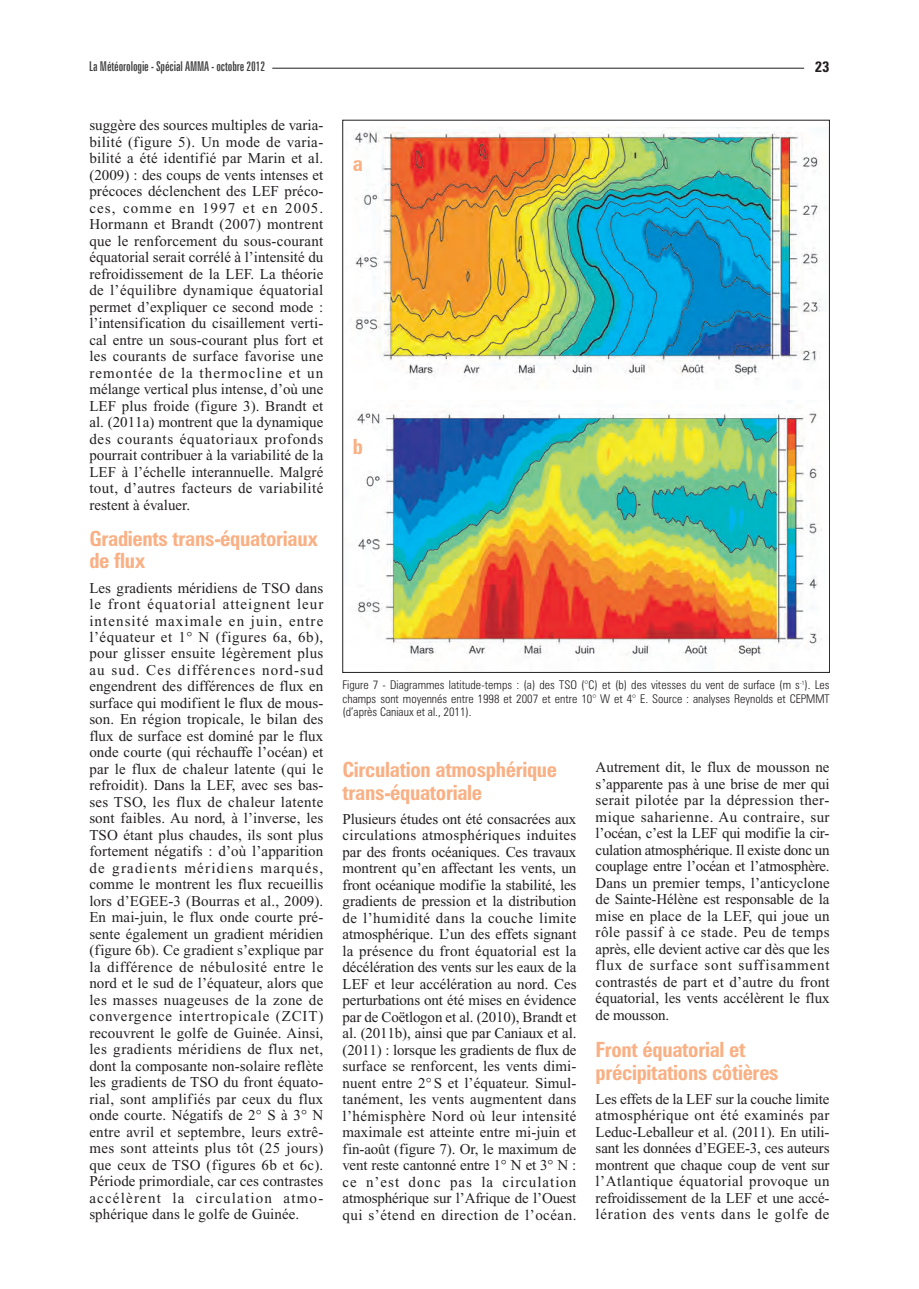
<style>
.page{position:relative;width:919px;height:1289px;background:#fff}
.page>*{position:absolute;margin:0;border:0;box-sizing:border-box;transform-origin:0 0}
.t1{font:700 condensed 21px/22.5px "Zurich BT";letter-spacing:-.015em;color:#f9b084}
.t2{font:15px/16.5px "Times New Roman";letter-spacing:.005em;color:#231f20;text-align:justify}
.t3{font:700 condensed 15px "Zurich BT";color:#231f20}
.t4{font:extra-condensed 13.5px "Zurich BT";letter-spacing:-.005em;color:#3e3e3f}
.t5{font:300 condensed 12px/13.5px "Zurich BT";color:#231f20;text-align:justify}
</style>
<div class="page">
<hr style="left:272px;top:68px;width:532px;height:1px;background:#231f20">
<img style="left:353px;top:128px;width:470px;height:248px">
<img style="left:357px;top:400px;width:465px;height:256px">
<p class="t4" style="left:89px;top:62px;width:177px">La Météorologie - Spécial AMMA - octobre 2012</p>
<p class="t3" style="left:814px;top:62px;width:16px">23</p>
<p class="t2" style="left:89px;top:118px;width:235px">suggère des sources multiples de varia&shy;bilité (figure 5). Un mode de varia&shy;bilité a été identifié par Marin et al. (2009) : des coups de vents intenses et précoces déclenchent des LEF préco&shy;ces, comme en 1997 et en 2005.<br>Hormann et Brandt (2007) montrent que le renforcement du sous-courant équatorial serait corrélé à l’intensité du refroidissement de la LEF. La théorie de l’équilibre dynamique équatorial permet d’expliquer ce second mode : l’intensification du cisaillement verti&shy;cal entre un sous-courant plus fort et les courants de surface favorise une remontée de la thermocline et un mélange vertical plus intense, d’où une LEF plus froide (figure 3). Brandt et al. (2011a) montrent que la dynamique des courants équatoriaux profonds pourrait contribuer à la variabilité de la LEF à l’échelle interannuelle. Malgré tout, d’autres facteurs de variabilité restent à évaluer.</p>
<h1 class="t1" style="left:89px;top:529px;width:230px">Gradients trans-équatoriaux de flux</h1>
<p class="t2" style="left:89px;top:580px;width:235px">Les gradients méridiens de TSO dans le front équatorial atteignent leur intensité maximale en juin, entre l’équateur et 1° N (figures 6a, 6b), pour glisser ensuite légèrement plus au sud. Ces différences nord-sud engendrent des différences de flux en surface qui modifient le flux de mous&shy;son. En région tropicale, le bilan des flux de surface est dominé par le flux onde courte (qui réchauffe l’océan) et par le flux de chaleur latente (qui le refroidit). Dans la LEF, avec ses bas&shy;ses TSO, les flux de chaleur latente sont faibles. Au nord, à l’inverse, les TSO étant plus chaudes, ils sont plus fortement négatifs : d’où l’apparition de gradients méridiens marqués, comme le montrent les flux recueillis lors d’EGEE-3 (Bourras et al., 2009).<br>En mai-juin, le flux onde courte pré&shy;sente également un gradient méridien (figure 6b). Ce gradient s’explique par la différence de nébulosité entre le nord et le sud de l’équateur, alors que les masses nuageuses de la zone de convergence intertropicale (ZCIT) recouvrent le golfe de Guinée. Ainsi, les gradients méridiens de flux net, dont la composante non-solaire reflète les gradients de TSO du front équato&shy;rial, sont amplifiés par ceux du flux onde courte. Négatifs de 2° S à 3° N entre avril et septembre, leurs extrê&shy;mes sont atteints plus tôt (25 jours) que ceux de TSO (figures 6b et 6c).<br>Période primordiale, car ces contrastes accélèrent la circulation atmo&shy;sphérique dans le golfe de Guinée.</p>
<h1 class="t1" style="left:352px;top:154px;width:12px">a</h1>
<h1 class="t1" style="left:352px;top:437px;width:12px">b</h1>
<p class="t5" style="left:342px;top:679px;width:488px">Figure 7 - Diagrammes latitude-temps : (a) des TSO (°C) et (b) des vitesses du vent de surface (m s<sup>-1</sup>). Les champs sont moyennés entre 1998 et 2007 et entre 10° W et 4° E. Source : analyses Reynolds et CEPMMT (d’après Caniaux et al., 2011).</p>
<h1 class="t1" style="left:342px;top:760px;width:216px">Circulation atmosphérique trans-équatoriale</h1>
<p class="t2" style="left:342px;top:811px;width:235px">Plusieurs études ont été consacrées aux circulations atmosphériques induites par des fronts océaniques. Ces travaux montrent qu’en affectant les vents, un front océanique modifie la stabilité, les gradients de pression et la distribution de l’humidité dans la couche limite atmosphérique. L’un des effets signant la présence du front équatorial est la décélération des vents sur les eaux de la LEF et leur accélération au nord. Ces perturbations ont été mises en évidence par de Coëtlogon et al. (2010), Brandt et al. (2011b), ainsi que par Caniaux et al. (2011) : lorsque les gradients de flux de surface se renforcent, les vents dimi&shy;nuent entre 2° S et l’équateur. Simul&shy;tanément, les vents augmentent dans l’hémisphère Nord où leur intensité maximale est atteinte entre mi-juin et fin-août (figure 7). Or, le maximum de vent reste cantonné entre 1° N et 3° N : ce n’est donc pas la circulation atmosphérique sur l’Afrique de l’Ouest qui s’étend en direction de l’océan.</p>
<p class="t2" style="left:595px;top:760px;width:235px">Autrement dit, le flux de mousson ne s’apparente pas à une brise de mer qui serait pilotée par la dépression ther&shy;mique saharienne. Au contraire, sur l’océan, c’est la LEF qui modifie la cir&shy;culation atmosphérique. Il existe donc un couplage entre l’océan et l’atmosphère.<br>Dans un premier temps, l’anticyclone de Sainte-Hélène est responsable de la mise en place de la LEF, qui joue un rôle passif à ce stade. Peu de temps après, elle devient active car dès que les flux de surface sont suffisamment contrastés de part et d’autre du front équatorial, les vents accélèrent le flux de mousson.</p>
<h1 class="t1" style="left:595px;top:1040px;width:184px">Front équatorial et précipitations côtières</h1>
<p class="t2" style="left:595px;top:1092px;width:235px">Les effets de la LEF sur la couche limite atmosphérique ont été examinés par Leduc-Leballeur et al. (2011). En utili&shy;sant les données d’EGEE-3, ces auteurs montrent que chaque coup de vent sur l’Atlantique équatorial provoque un refroidissement de la LEF et une accé&shy;lération des vents dans le golfe de</p>
</div>
